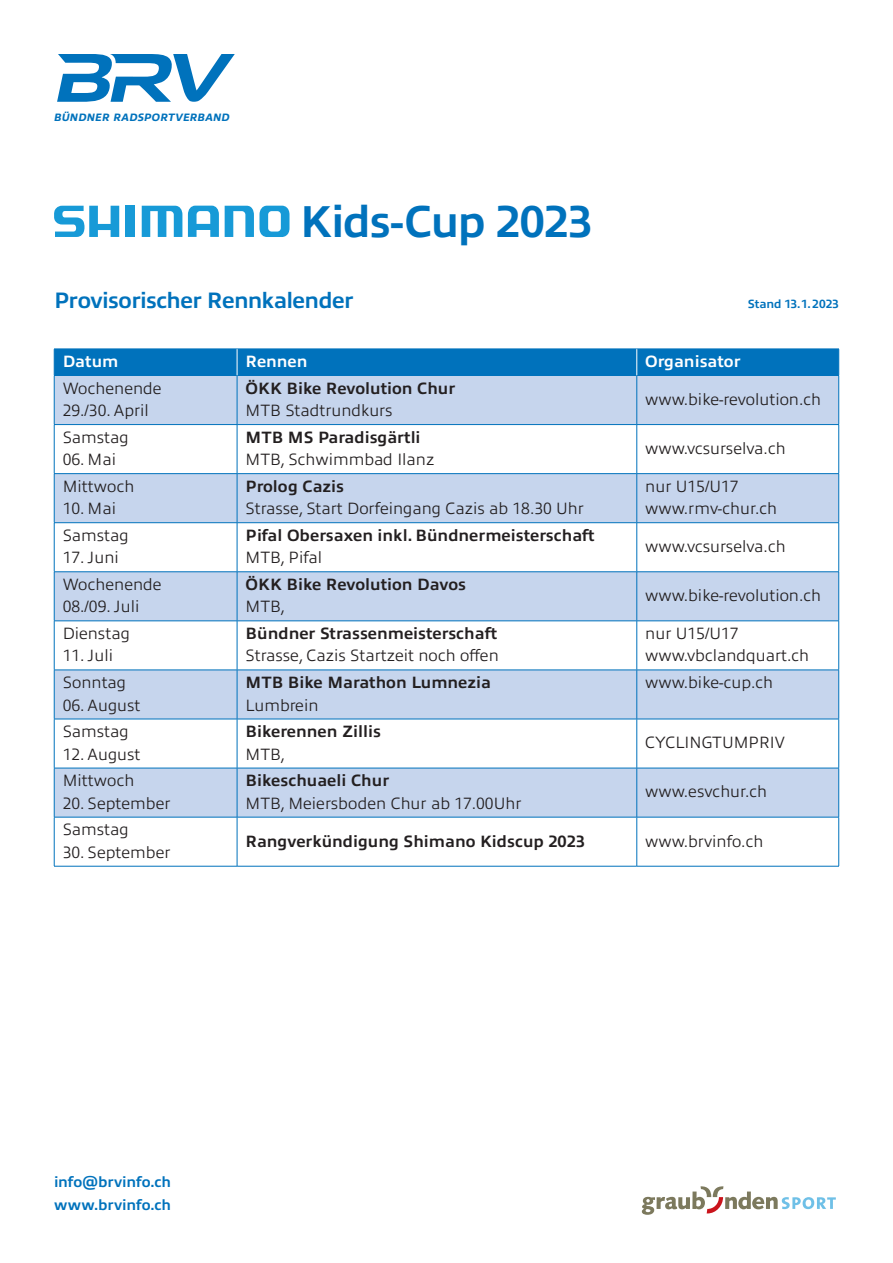
<style>
.page{position:relative;width:893px;height:1263px;background:#fff}
.page>*{position:absolute;margin:0;border:0;box-sizing:border-box;transform-origin:0 0}
.t1{font:700 45px "Allumi Std";letter-spacing:-.03em;color:#0072bc}
.t2{font:700 22.5px "Allumi Std";letter-spacing:-.025em;color:#0072bc}
.t3{font:300 16.5px/22.5px "Allumi Std";color:#231f20}
.t4{font:700 16.5px "Allumi Std";color:#231f20}
.t5{font:700 16.5px "Allumi Std";color:#fff}
.t6{font:700 15px/22.5px "Allumi Std";color:#0072bc}
.t7{font:700 12px "Allumi Std";letter-spacing:-.005em;color:#0072bc}
.t8{font:italic 800 10.8px "Allumi Std";letter-spacing:-.005em;color:#0072bc}
</style>
<div class="page">
<svg style="left:57px;top:54px;width:178px;height:48px"></svg>
<svg style="left:188px;top:206px;width:31px;height:31px"></svg>
<svg style="left:225px;top:206px;width:64px;height:31px"></svg>
<svg style="left:142px;top:206px;width:40px;height:31px"></svg>
<div style="left:126px;top:206px;width:9px;height:31px;background:#179ad7"></div>
<svg style="left:54px;top:206px;width:65px;height:31px"></svg>
<svg style="left:642px;top:1186px;width:194px;height:29px"></svg>
<svg style="left:55px;top:376px;width:783px;height:441px;fill:#c6d5ed"></svg>
<hr style="left:54px;top:375px;width:183px;height:1px;background:#0072bc">
<hr style="left:54px;top:376px;width:1px;height:48px;background:#0072bc">
<hr style="left:237px;top:375px;width:400px;height:1px;background:#0072bc">
<hr style="left:237px;top:376px;width:1px;height:48px;background:#0072bc">
<hr style="left:637px;top:375px;width:202px;height:1px;background:#0072bc">
<hr style="left:636px;top:376px;width:1px;height:48px;background:#0072bc">
<hr style="left:838px;top:376px;width:1px;height:48px;background:#0072bc">
<hr style="left:54px;top:424px;width:183px;height:1px;background:#0072bc">
<hr style="left:54px;top:425px;width:1px;height:48px;background:#0072bc">
<hr style="left:237px;top:424px;width:400px;height:1px;background:#0072bc">
<hr style="left:237px;top:425px;width:1px;height:48px;background:#0072bc">
<hr style="left:637px;top:424px;width:202px;height:1px;background:#0072bc">
<hr style="left:636px;top:425px;width:1px;height:48px;background:#0072bc">
<hr style="left:838px;top:425px;width:1px;height:48px;background:#0072bc">
<hr style="left:54px;top:473px;width:183px;height:1px;background:#0072bc">
<hr style="left:54px;top:474px;width:1px;height:48px;background:#0072bc">
<hr style="left:237px;top:473px;width:400px;height:1px;background:#0072bc">
<hr style="left:237px;top:474px;width:1px;height:48px;background:#0072bc">
<hr style="left:637px;top:473px;width:202px;height:1px;background:#0072bc">
<hr style="left:636px;top:474px;width:1px;height:48px;background:#0072bc">
<hr style="left:838px;top:474px;width:1px;height:48px;background:#0072bc">
<hr style="left:54px;top:522px;width:183px;height:1px;background:#0072bc">
<hr style="left:54px;top:523px;width:1px;height:48px;background:#0072bc">
<hr style="left:237px;top:522px;width:400px;height:1px;background:#0072bc">
<hr style="left:237px;top:523px;width:1px;height:48px;background:#0072bc">
<hr style="left:637px;top:522px;width:202px;height:1px;background:#0072bc">
<hr style="left:636px;top:523px;width:1px;height:48px;background:#0072bc">
<hr style="left:838px;top:523px;width:1px;height:48px;background:#0072bc">
<hr style="left:54px;top:571px;width:183px;height:1px;background:#0072bc">
<hr style="left:54px;top:572px;width:1px;height:49px;background:#0072bc">
<hr style="left:237px;top:571px;width:400px;height:1px;background:#0072bc">
<hr style="left:237px;top:572px;width:1px;height:49px;background:#0072bc">
<hr style="left:637px;top:571px;width:202px;height:1px;background:#0072bc">
<hr style="left:636px;top:572px;width:1px;height:49px;background:#0072bc">
<hr style="left:838px;top:572px;width:1px;height:49px;background:#0072bc">
<hr style="left:54px;top:621px;width:183px;height:1px;background:#0072bc">
<hr style="left:54px;top:621px;width:1px;height:49px;background:#0072bc">
<hr style="left:237px;top:621px;width:400px;height:1px;background:#0072bc">
<hr style="left:237px;top:621px;width:1px;height:49px;background:#0072bc">
<hr style="left:637px;top:621px;width:202px;height:1px;background:#0072bc">
<hr style="left:636px;top:621px;width:1px;height:49px;background:#0072bc">
<hr style="left:838px;top:621px;width:1px;height:49px;background:#0072bc">
<hr style="left:54px;top:670px;width:183px;height:1px;background:#0072bc">
<hr style="left:54px;top:670px;width:1px;height:49px;background:#0072bc">
<hr style="left:237px;top:670px;width:400px;height:1px;background:#0072bc">
<hr style="left:237px;top:670px;width:1px;height:49px;background:#0072bc">
<hr style="left:637px;top:670px;width:202px;height:1px;background:#0072bc">
<hr style="left:636px;top:670px;width:1px;height:49px;background:#0072bc">
<hr style="left:838px;top:670px;width:1px;height:49px;background:#0072bc">
<hr style="left:54px;top:719px;width:183px;height:1px;background:#0072bc">
<hr style="left:54px;top:719px;width:1px;height:49px;background:#0072bc">
<hr style="left:237px;top:719px;width:400px;height:1px;background:#0072bc">
<hr style="left:237px;top:719px;width:1px;height:49px;background:#0072bc">
<hr style="left:637px;top:719px;width:202px;height:1px;background:#0072bc">
<hr style="left:636px;top:719px;width:1px;height:49px;background:#0072bc">
<hr style="left:838px;top:719px;width:1px;height:49px;background:#0072bc">
<hr style="left:54px;top:768px;width:183px;height:1px;background:#0072bc">
<hr style="left:54px;top:768px;width:1px;height:49px;background:#0072bc">
<hr style="left:237px;top:768px;width:400px;height:1px;background:#0072bc">
<hr style="left:237px;top:768px;width:1px;height:49px;background:#0072bc">
<hr style="left:637px;top:768px;width:202px;height:1px;background:#0072bc">
<hr style="left:636px;top:768px;width:1px;height:49px;background:#0072bc">
<hr style="left:838px;top:768px;width:1px;height:49px;background:#0072bc">
<hr style="left:54px;top:817px;width:183px;height:1px;background:#0072bc">
<hr style="left:54px;top:817px;width:1px;height:49px;background:#0072bc">
<hr style="left:237px;top:817px;width:400px;height:1px;background:#0072bc">
<hr style="left:237px;top:817px;width:1px;height:49px;background:#0072bc">
<hr style="left:637px;top:817px;width:202px;height:1px;background:#0072bc">
<hr style="left:636px;top:817px;width:1px;height:49px;background:#0072bc">
<hr style="left:838px;top:817px;width:1px;height:49px;background:#0072bc">
<hr style="left:54px;top:866px;width:183px;height:1px;background:#0072bc">
<hr style="left:237px;top:866px;width:400px;height:1px;background:#0072bc">
<hr style="left:637px;top:866px;width:202px;height:1px;background:#0072bc">
<div style="left:54px;top:349px;width:785px;height:26px;background:#0072bc"></div>
<p class="t8" style="left:54px;top:112px;width:177px">BÜNDNER RADSPORTVERBAND</p>
<h1 class="t1" style="left:300px;top:197px;width:294px">Kids-Cup 2023</h1>
<h2 class="t2" style="left:54px;top:288px;width:301px">Provisorischer Rennkalender</h2>
<p class="t7" style="left:748px;top:297px;width:93px">Stand 13.1.2023</p>
<p class="t5" style="left:63px;top:352px;width:57px">Datum</p>
<p class="t5" style="left:246px;top:352px;width:63px">Rennen</p>
<p class="t5" style="left:645px;top:352px;width:97px">Organisator</p>
<p class="t3" style="left:63px;top:377px;width:100px">Wochenende<br>29./30. April</p>
<p class="t4" style="left:246px;top:379px;width:211px">ÖKK Bike Revolution Chur</p>
<p class="t3" style="left:645px;top:388px;width:177px">www.bike-revolution.ch</p>
<p class="t3" style="left:246px;top:399px;width:148px">MTB Stadtrundkurs</p>
<p class="t3" style="left:63px;top:426px;width:67px">Samstag</p>
<p class="t3" style="left:63px;top:448px;width:55px">06. Mai</p>
<p class="t4" style="left:246px;top:428px;width:177px">MTB MS Paradisgärtli</p>
<p class="t3" style="left:246px;top:448px;width:190px">MTB, Schwimmbad Ilanz</p>
<p class="t3" style="left:63px;top:475px;width:73px">Mittwoch</p>
<p class="t3" style="left:63px;top:498px;width:55px">10. Mai</p>
<p class="t4" style="left:246px;top:477px;width:100px">Prolog Cazis</p>
<p class="t3" style="left:246px;top:498px;width:340px">Strasse, Start Dorfeingang Cazis ab 18.30 Uhr</p>
<p class="t3" style="left:63px;top:524px;width:67px">Samstag</p>
<p class="t3" style="left:63px;top:547px;width:58px">17. Juni</p>
<p class="t4" style="left:246px;top:526px;width:351px">Pifal Obersaxen inkl. Bündnermeisterschaft</p>
<p class="t3" style="left:246px;top:547px;width:78px">MTB, Pifal</p>
<p class="t3" style="left:63px;top:573px;width:100px">Wochenende<br>08./09. Juli</p>
<p class="t4" style="left:246px;top:575px;width:222px">ÖKK Bike Revolution Davos</p>
<p class="t3" style="left:246px;top:596px;width:41px">MTB,</p>
<p class="t3" style="left:63px;top:622px;width:69px">Dienstag</p>
<p class="t3" style="left:63px;top:645px;width:52px">11. Juli</p>
<p class="t4" style="left:246px;top:624px;width:253px">Bündner Strassenmeisterschaft</p>
<p class="t3" style="left:246px;top:645px;width:255px">Strasse, Cazis Startzeit noch offen</p>
<p class="t3" style="left:63px;top:671px;width:65px">Sonntag</p>
<p class="t3" style="left:63px;top:694px;width:79px">06. August</p>
<p class="t4" style="left:246px;top:673px;width:247px">MTB Bike Marathon Lumnezia</p>
<p class="t3" style="left:246px;top:694px;width:74px">Lumbrein</p>
<p class="t3" style="left:63px;top:720px;width:67px">Samstag</p>
<p class="t3" style="left:63px;top:743px;width:79px">12. August</p>
<p class="t4" style="left:246px;top:722px;width:137px">Bikerennen Zillis</p>
<p class="t3" style="left:246px;top:743px;width:41px">MTB,</p>
<p class="t3" style="left:63px;top:769px;width:73px">Mittwoch</p>
<p class="t3" style="left:63px;top:792px;width:109px">20. September</p>
<p class="t4" style="left:246px;top:771px;width:145px">Bikeschuaeli Chur</p>
<p class="t3" style="left:246px;top:792px;width:277px">MTB, Meiersboden Chur ab 17.00Uhr</p>
<p class="t3" style="left:645px;top:437px;width:142px">www.vcsurselva.ch</p>
<p class="t3" style="left:645px;top:475px;width:133px">nur U15/U17 www.rmv-chur.ch</p>
<p class="t3" style="left:645px;top:535px;width:142px">www.vcsurselva.ch</p>
<p class="t3" style="left:645px;top:584px;width:177px">www.bike-revolution.ch</p>
<p class="t3" style="left:645px;top:622px;width:165px">nur U15/U17 www.vbclandquart.ch</p>
<p class="t3" style="left:645px;top:671px;width:129px">www.bike-cup.ch</p>
<p class="t3" style="left:645px;top:732px;width:141px">CYCLINGTUMPRIV</p>
<p class="t3" style="left:645px;top:781px;width:123px">www.esvchur.ch</p>
<p class="t3" style="left:63px;top:819px;width:67px">Samstag</p>
<p class="t3" style="left:63px;top:841px;width:109px">30. September</p>
<p class="t4" style="left:246px;top:832px;width:341px">Rangverkündigung Shimano Kidscup 2023</p>
<p class="t3" style="left:645px;top:830px;width:119px">www.brvinfo.ch</p>
<p class="t6" style="left:54px;top:1171px;width:119px">info@brvinfo.ch www.brvinfo.ch</p>
</div>
